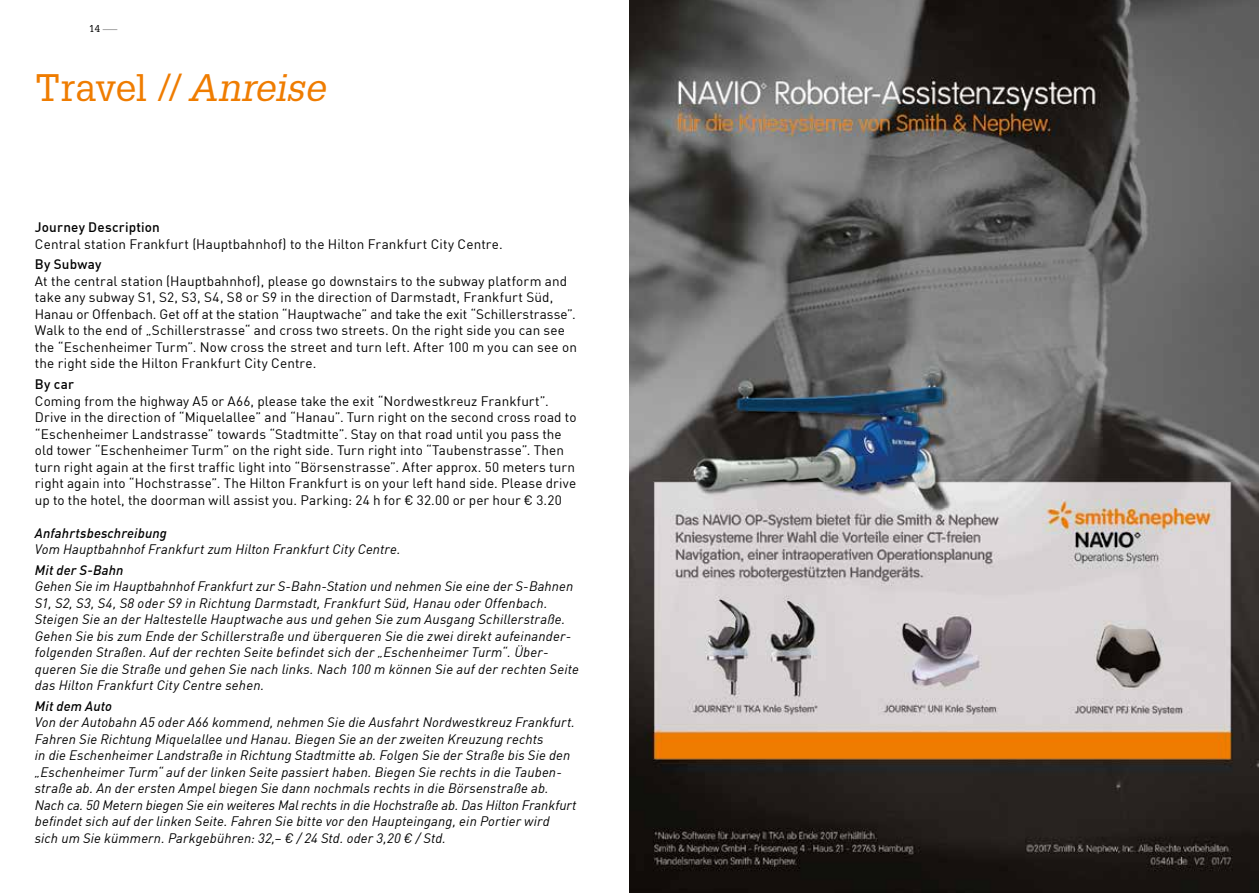
<style>
.page{position:relative;width:1259px;height:893px;background:#fff}
.page>*{position:absolute;margin:0;border:0;box-sizing:border-box;transform-origin:0 0}
.t1{font:37.5px "Glypha LT Std";letter-spacing:-.005em;color:#ef7c00}
.t2{font:italic 13.5px/16.5px "DIN Offc Pro";letter-spacing:.01em;color:#000}
.t3{font:13.5px/16.5px "DIN Offc Pro";letter-spacing:.01em;color:#000}
.t4{font:italic 500 13.5px "DIN Offc Pro";letter-spacing:.01em;color:#000}
.t5{font:500 13.5px "DIN Offc Pro";letter-spacing:.015em;color:#000}
.t6{font:9.75px "Glypha LT Std";color:#000}
.s1{font-weight:300;font-size:7.8px}
.s2{font-style:italic}
</style>
<div class="page">
<img style="left:629px;top:0;width:630px;height:893px">
<p class="t6" style="left:89px;top:23px;width:29px">14 <span class="s1">–</span></p>
<h1 class="t1" style="left:36px;top:65px;width:291px">Travel // <span class="s2">Anreise</span></h1>
<p class="t5" style="left:35px;top:216px;width:127px">Journey Description</p>
<p class="t3" style="left:35px;top:234px;width:469px">Central station Frankfurt (Hauptbahnhof) to the Hilton Frankfurt City Centre.</p>
<p class="t5" style="left:35px;top:254px;width:68px">By Subway</p>
<p class="t3" style="left:35px;top:271px;width:543px">At the central station (Hauptbahnhof), please go downstairs to the subway platform and take any subway S1, S2, S3, S4, S8 or S9 in the direction of Darmstadt, Frankfurt Süd, Hanau or Offenbach. Get off at the station “Hauptwache” and take the exit “Schillerstrasse”.<br>Walk to the end of „Schillerstrasse“ and cross two streets. On the right side you can see the “Eschenheimer Turm”. Now cross the street and turn left. After 100 m you can see on the right side the Hilton Frankfurt City Centre.</p>
<p class="t5" style="left:35px;top:373px;width:41px">By car</p>
<p class="t3" style="left:35px;top:391px;width:543px">Coming from the highway A5 or A66, please take the exit “Nordwestkreuz Frankfurt”.<br>Drive in the direction of “Miquelallee” and “Hanau”. Turn right on the second cross road to “Eschenheimer Landstrasse” towards “Stadtmitte”. Stay on that road until you pass the old tower “Eschenheimer Turm” on the right side. Turn right into “Taubenstrasse”. Then turn right again at the first traffic light into “Börsenstrasse”. After approx. 50 meters turn right again into “Hochstrasse”. The Hilton Frankfurt is on your left hand side. Please drive up to the hotel, the doorman will assist you. Parking: 24 h for € 32.00 or per hour € 3.20</p>
<p class="t4" style="left:35px;top:522px;width:134px">Anfahrtsbeschreibung</p>
<p class="t2" style="left:35px;top:540px;width:367px">Vom Hauptbahnhof Frankfurt zum Hilton Frankfurt City Centre.</p>
<p class="t4" style="left:35px;top:559px;width:90px">Mit der S-Bahn</p>
<p class="t2" style="left:35px;top:577px;width:545px">Gehen Sie im Hauptbahnhof Frankfurt zur S-Bahn-Station und nehmen Sie eine der S-Bahnen S1, S2, S3, S4, S8 oder S9 in Richtung Darmstadt, Frankfurt Süd, Hanau oder Offenbach.<br>Steigen Sie an der Haltestelle Hauptwache aus und gehen Sie zum Ausgang Schillerstraße.<br>Gehen Sie bis zum Ende der Schillerstraße und überqueren Sie die zwei direkt aufeinander&shy;folgenden Straßen. Auf der rechten Seite befindet sich der „Eschenheimer Turm“. Über&shy;queren Sie die Straße und gehen Sie nach links. Nach 100 m können Sie auf der rechten Seite das Hilton Frankfurt City Centre sehen.</p>
<p class="t4" style="left:35px;top:695px;width:79px">Mit dem Auto</p>
<p class="t2" style="left:35px;top:713px;width:543px">Von der Autobahn A5 oder A66 kommend, nehmen Sie die Ausfahrt Nordwestkreuz Frankfurt.<br>Fahren Sie Richtung Miquelallee und Hanau. Biegen Sie an der zweiten Kreuzung rechts<br>in die Eschenheimer Landstraße in Richtung Stadtmitte ab. Folgen Sie der Straße bis Sie den „Eschenheimer Turm“ auf der linken Seite passiert haben. Biegen Sie rechts in die Tauben&shy;straße ab. An der ersten Ampel biegen Sie dann nochmals rechts in die Börsenstraße ab.<br>Nach ca. 50 Metern biegen Sie ein weiteres Mal rechts in die Hochstraße ab. Das Hilton Frankfurt befindet sich auf der linken Seite. Fahren Sie bitte vor den Haupteingang, ein Portier wird<br>sich um Sie kümmern. Parkgebühren: 32,– € / 24 Std. oder 3,20 € / Std.</p>
</div>
